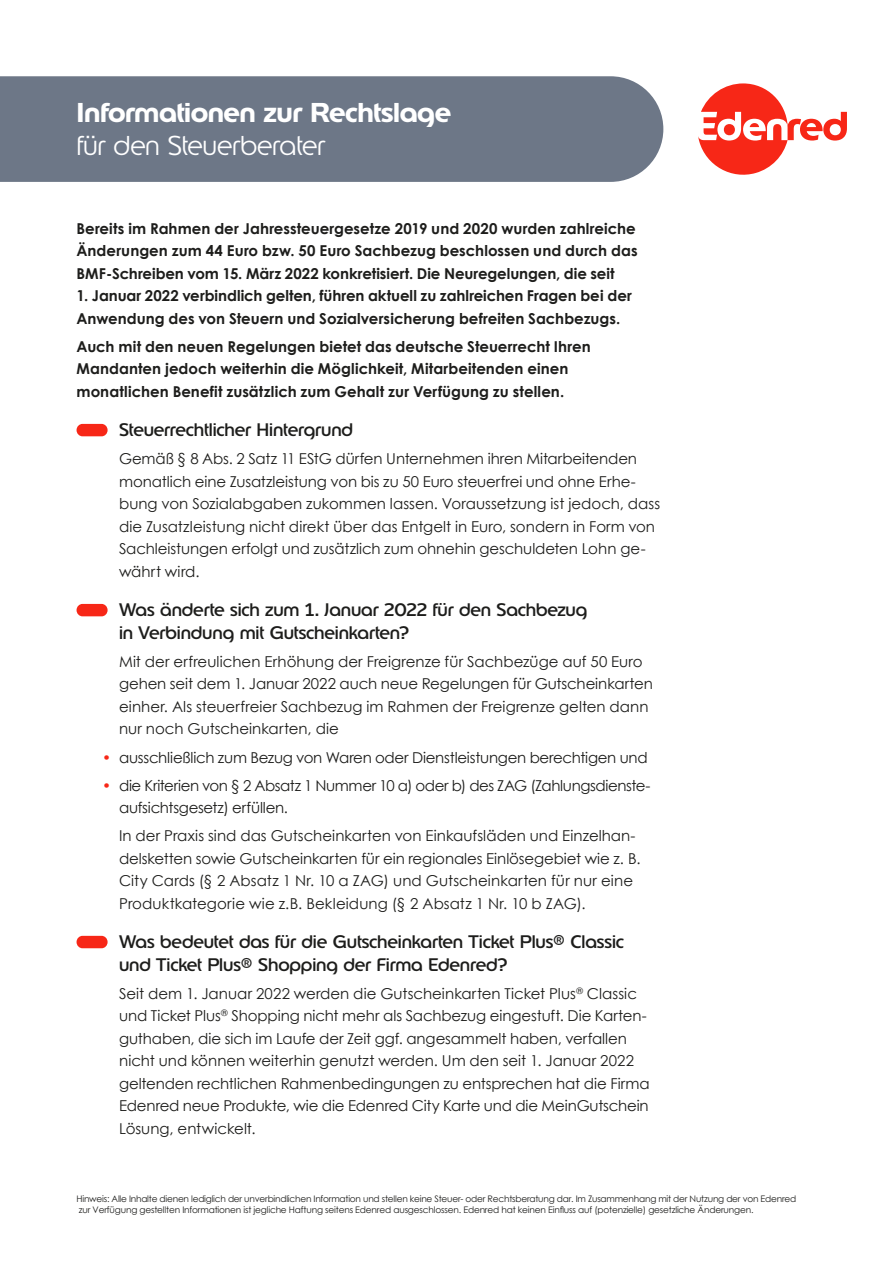
<style>
.page{position:relative;width:893px;height:1263px;background:#fff}
.page>*{position:absolute;margin:0;border:0;box-sizing:border-box;transform-origin:0 0}
.t1{font:700 27px "Edenred";letter-spacing:-.02em;color:#fff}
.t2{font:300 27px "Edenred";letter-spacing:-.01em;color:#fff}
.t3{font:18px/22.5px "Edenred";letter-spacing:-.01em;color:#1d1d1b}
.t4{font:15px/22.5px "Century Gothic";letter-spacing:-.005em;color:#1d1d1b}
.t5{font:700 15px/22.5px "Century Gothic";color:#1d1d1b}
.t6{font:15px/22.5px "Century Gothic";letter-spacing:-.025em;color:#1d1d1b}
.t7{font:9px/10.5px "Century Gothic";letter-spacing:-.025em;color:#1d1d1b}
.s1{color:#f72717}
</style>
<div class="page">
<svg style="left:698px;top:83px;width:149px;height:92px"></svg>
<div style="left:0;top:76px;width:663px;height:106px;background:#6d7787"></div>
<div style="left:77px;top:424px;width:31px;height:12px;background:#f72717;border-radius:6px"></div>
<div style="left:77px;top:604px;width:31px;height:12px;background:#f72717;border-radius:6px"></div>
<div style="left:77px;top:936px;width:31px;height:12px;background:#f72717;border-radius:6px"></div>
<h1 class="t1" style="left:77px;top:94px;width:376px">Informationen zur Rechtslage</h1>
<h1 class="t2" style="left:77px;top:128px;width:250px">für den Steuerberater</h1>
<p class="t5" style="left:77px;top:216px;width:563px">Bereits im Rahmen der Jahressteuergesetze 2019 und 2020 wurden zahlreiche<br>Änderungen zum 44 Euro bzw. 50 Euro Sachbezug beschlossen und durch das<br>BMF-Schreiben vom 15. März 2022 konkretisiert. Die Neuregelungen, die seit</p>
<p class="t5" style="left:77px;top:284px;width:557px">1. Januar 2022 verbindlich gelten, führen aktuell zu zahlreichen Fragen bei der<br>Anwendung des von Steuern und Sozialversicherung befreiten Sachbezugs.</p>
<p class="t5" style="left:77px;top:335px;width:516px">Auch mit den neuen Regelungen bietet das deutsche Steuerrecht Ihren<br>Mandanten jedoch weiterhin die Möglichkeit, Mitarbeitenden einen monatlichen Benefit zusätzlich zum Gehalt zur Verfügung zu stellen.</p>
<p class="t3" style="left:119px;top:419px;width:235px">Steuerrechtlicher Hintergrund</p>
<p class="t4" style="left:119px;top:447px;width:543px">Gemäß § 8 Abs. 2 Satz 11 EStG dürfen Unternehmen ihren Mitarbeitenden monatlich eine Zusatzleistung von bis zu 50 Euro steuerfrei und ohne Erhe&shy;bung von Sozialabgaben zukommen lassen. Voraussetzung ist jedoch, dass die Zusatzleistung nicht direkt über das Entgelt in Euro, sondern in Form von Sachleistungen erfolgt und zusätzlich zum ohnehin geschuldeten Lohn ge&shy;währt wird.</p>
<p class="t3" style="left:119px;top:599px;width:470px">Was änderte sich zum 1. Januar 2022 für den Sachbezug in Verbindung mit Gutscheinkarten?</p>
<p class="t4" style="left:119px;top:650px;width:535px">Mit der erfreulichen Erhöhung der Freigrenze für Sachbezüge auf 50 Euro gehen seit dem 1. Januar 2022 auch neue Regelungen für Gutscheinkarten einher. Als steuerfreier Sachbezug im Rahmen der Freigrenze gelten dann nur noch Gutscheinkarten, die</p>
<p class="t4" style="left:102px;top:746px;width:547px"><span class="s1">•</span> ausschließlich zum Bezug von Waren oder Dienstleistungen berechtigen und</p>
<p class="t6" style="left:119px;top:774px;width:533px;text-indent:-17px"><span class="s1">•</span> die Kriterien von § 2 Absatz 1 Nummer 10 a) oder b) des ZAG (Zahlungsdienste&shy;aufsichtsgesetz) erfüllen.</p>
<p class="t4" style="left:119px;top:824px;width:523px">In der Praxis sind das Gutscheinkarten von Einkaufsläden und Einzelhan&shy;delsketten sowie Gutscheinkarten für ein regionales Einlösegebiet wie z. B.<br>City Cards (§ 2 Absatz 1 Nr. 10 a ZAG) und Gutscheinkarten für nur eine Produktkategorie wie z.B. Bekleidung (§ 2 Absatz 1 Nr. 10 b ZAG).</p>
<p class="t3" style="left:119px;top:930px;width:506px">Was bedeutet das für die Gutscheinkarten Ticket Plus® Classic und Ticket Plus® Shopping der Firma Edenred?</p>
<p class="t4" style="left:119px;top:982px;width:532px">Seit dem 1. Januar 2022 werden die Gutscheinkarten Ticket Plus<sup>®</sup> Classic und Ticket Plus<sup>®</sup> Shopping nicht mehr als Sachbezug eingestuft. Die Karten&shy;guthaben, die sich im Laufe der Zeit ggf. angesammelt haben, verfallen nicht und können weiterhin genutzt werden. Um den seit 1. Januar 2022 geltenden rechtlichen Rahmenbedingungen zu entsprechen hat die Firma Edenred neue Produkte, wie die Edenred City Karte und die MeinGutschein Lösung, entwickelt.</p>
<p class="t7" style="left:77px;top:1193px;width:721px">Hinweis: Alle Inhalte dienen lediglich der unverbindlichen Information und stellen keine Steuer- oder Rechtsberatung dar. Im Zusammenhang mit der Nutzung der von Edenred zur Verfügung gestellten Informationen ist jegliche Haftung seitens Edenred ausgeschlossen. Edenred hat keinen Einfluss auf (potenzielle) gesetzliche Änderungen.</p>
</div>
